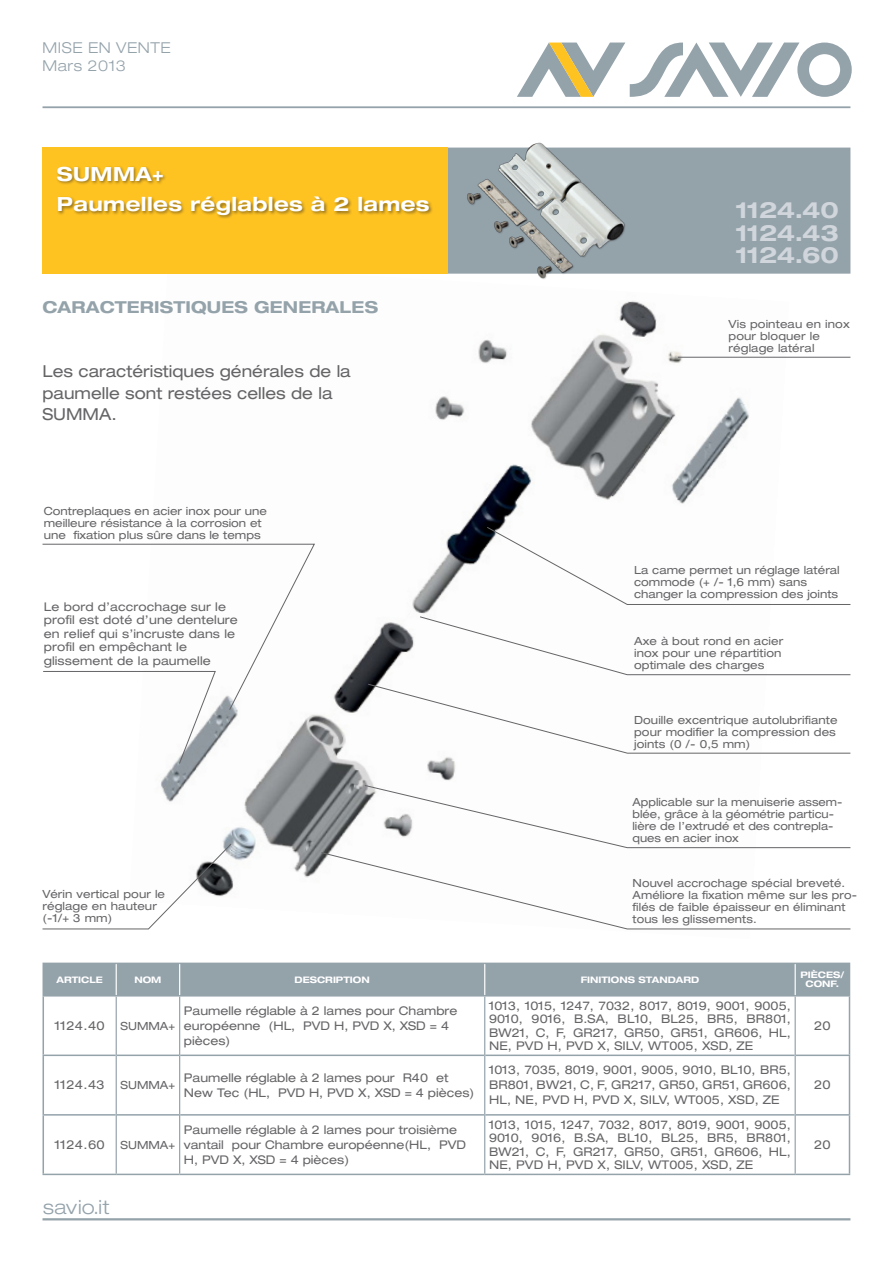
<style>
.page{position:relative;width:893px;height:1263px;background:#fff}
.page>*{position:absolute;margin:0;border:0;box-sizing:border-box;transform-origin:0 0}
.t1{font:700 expanded 22.5px "Helvetica Neue LT Std";letter-spacing:-.02em;color:#d0d6db}
.t2{font:700 expanded 19.5px "Helvetica Neue LT Std";letter-spacing:.02em;color:#fff}
.t3{font:300 expanded 19.5px "Helvetica Neue LT Std";letter-spacing:.02em;color:#94a2aa}
.t4{font:expanded 16.5px/21px "Helvetica Neue LT Std";color:#656568}
.t5{font:700 expanded 16.5px "Helvetica Neue LT Std";letter-spacing:.01em;color:#94a2aa}
.t6{font:300 expanded 15px "Helvetica Neue LT Std";letter-spacing:.04em;color:#94a2aa}
.t7{font:expanded 12.3px "Helvetica Neue LT Std";letter-spacing:.03em;color:#656568}
.t8{font:expanded 12px/13.5px "Helvetica Neue LT Std";letter-spacing:.01em;color:#656568}
.t9{font:expanded 11.25px/12px "Helvetica Neue LT Std";letter-spacing:.01em;color:#656568}
.t10{font:700 expanded 9px/9px "Helvetica Neue LT Std";color:#fff;text-align:center}
</style>
<div class="page">
<img style="left:129px;top:301px;width:660px;height:629px">
<hr style="left:678px;top:357px;width:172px;height:1px;background:#656568">
<svg style="left:321px;top:785px;width:530px;height:144px"></svg>
<svg style="left:487px;top:527px;width:364px;height:78px"></svg>
<svg style="left:42px;top:544px;width:273px;height:166px"></svg>
<svg style="left:43px;top:671px;width:173px;height:93px"></svg>
<svg style="left:419px;top:616px;width:432px;height:59px"></svg>
<svg style="left:368px;top:684px;width:483px;height:70px"></svg>
<svg style="left:42px;top:843px;width:190px;height:86px"></svg>
<div style="left:446px;top:148px;width:404px;height:126px;background:#94a2aa;border:2px solid #94a2aa"></div>
<svg style="left:517px;top:43px;width:335px;height:54px"></svg>
<hr style="left:43px;top:106px;width:807px;height:2px;background:#94a2aa">
<hr style="left:43px;top:1218px;width:807px;height:2px;background:#94a2aa">
<div style="left:43px;top:148px;width:405px;height:126px;background:#fec221"></div>
<img style="left:460px;top:142px;width:172px;height:137px">
<div style="left:44px;top:964px;width:805px;height:31px;background:#94a2aa"></div>
<hr style="left:43px;top:962px;width:73px;height:2px;background:#94a2aa">
<hr style="left:43px;top:964px;width:1px;height:31px;background:#94a2aa">
<hr style="left:116px;top:962px;width:64px;height:2px;background:#94a2aa">
<hr style="left:180px;top:962px;width:305px;height:2px;background:#94a2aa">
<hr style="left:485px;top:962px;width:310px;height:2px;background:#94a2aa">
<hr style="left:795px;top:962px;width:55px;height:2px;background:#94a2aa">
<hr style="left:849px;top:964px;width:1px;height:31px;background:#94a2aa">
<hr style="left:43px;top:995px;width:73px;height:1px;background:#94a2aa">
<hr style="left:43px;top:996px;width:1px;height:58px;background:#94a2aa">
<hr style="left:116px;top:995px;width:64px;height:1px;background:#94a2aa">
<hr style="left:180px;top:995px;width:305px;height:1px;background:#94a2aa">
<hr style="left:485px;top:995px;width:310px;height:1px;background:#94a2aa">
<hr style="left:795px;top:995px;width:55px;height:1px;background:#94a2aa">
<hr style="left:849px;top:996px;width:1px;height:58px;background:#94a2aa">
<hr style="left:43px;top:1054px;width:73px;height:2px;background:#94a2aa">
<hr style="left:43px;top:1056px;width:1px;height:58px;background:#94a2aa">
<hr style="left:117px;top:1054px;width:62px;height:2px;background:#94a2aa">
<hr style="left:180px;top:1054px;width:304px;height:2px;background:#94a2aa">
<hr style="left:485px;top:1054px;width:310px;height:2px;background:#94a2aa">
<hr style="left:796px;top:1054px;width:54px;height:2px;background:#94a2aa">
<hr style="left:849px;top:1056px;width:1px;height:58px;background:#94a2aa">
<hr style="left:43px;top:1114px;width:73px;height:1px;background:#94a2aa">
<hr style="left:43px;top:1115px;width:1px;height:59px;background:#94a2aa">
<hr style="left:117px;top:1114px;width:62px;height:1px;background:#94a2aa">
<hr style="left:180px;top:1114px;width:304px;height:1px;background:#94a2aa">
<hr style="left:485px;top:1114px;width:310px;height:1px;background:#94a2aa">
<hr style="left:796px;top:1114px;width:54px;height:1px;background:#94a2aa">
<hr style="left:849px;top:1115px;width:1px;height:59px;background:#94a2aa">
<hr style="left:43px;top:1174px;width:73px;height:1px;background:#94a2aa">
<hr style="left:116px;top:1174px;width:64px;height:1px;background:#94a2aa">
<hr style="left:180px;top:1174px;width:305px;height:1px;background:#94a2aa">
<hr style="left:485px;top:1174px;width:310px;height:1px;background:#94a2aa">
<hr style="left:795px;top:1174px;width:55px;height:1px;background:#94a2aa">
<hr style="left:116px;top:964px;width:1px;height:31px;background:#fff">
<hr style="left:179px;top:964px;width:1px;height:31px;background:#fff">
<hr style="left:484px;top:964px;width:1px;height:31px;background:#fff">
<hr style="left:795px;top:964px;width:1px;height:31px;background:#fff">
<hr style="left:116px;top:996px;width:1px;height:59px;background:#94a2aa">
<hr style="left:179px;top:996px;width:1px;height:59px;background:#94a2aa">
<hr style="left:484px;top:996px;width:1px;height:59px;background:#94a2aa">
<hr style="left:795px;top:996px;width:1px;height:59px;background:#94a2aa">
<hr style="left:116px;top:1055px;width:1px;height:60px;background:#94a2aa">
<hr style="left:179px;top:1055px;width:1px;height:60px;background:#94a2aa">
<hr style="left:484px;top:1055px;width:1px;height:60px;background:#94a2aa">
<hr style="left:795px;top:1055px;width:1px;height:60px;background:#94a2aa">
<hr style="left:116px;top:1115px;width:1px;height:59px;background:#94a2aa">
<hr style="left:179px;top:1115px;width:1px;height:59px;background:#94a2aa">
<hr style="left:484px;top:1115px;width:1px;height:59px;background:#94a2aa">
<hr style="left:795px;top:1115px;width:1px;height:59px;background:#94a2aa">
<div style="left:56px;top:165px;width:377px;height:54px;background:#231f20;opacity:.5"></div>
<p class="t6" style="left:43px;top:39px;width:130px">MISE EN VENTE</p>
<p class="t6" style="left:43px;top:57px;width:85px">Mars 2013</p>
<p class="t2" style="left:57px;top:162px;width:108px">SUMMA+</p>
<p class="t2" style="left:57px;top:192px;width:374px">Paumelles réglables à 2 lames</p>
<p class="t5" style="left:43px;top:296px;width:337px">CARACTERISTIQUES GENERALES</p>
<p class="t4" style="left:43px;top:361px;width:310px">Les caractéristiques générales de la paumelle sont restées celles de la</p>
<p class="t4" style="left:43px;top:403px;width:76px">SUMMA.</p>
<p class="t9" style="left:44px;top:504px;width:225px">Contreplaques en acier inox pour une meilleure résistance à la corrosion et une fixation plus sûre dans le temps</p>
<p class="t8" style="left:44px;top:599px;width:196px">Le bord d’accrochage sur le profil est doté d’une dentelure en relief qui s’incruste dans le profil en empêchant le</p>
<p class="t8" style="left:44px;top:653px;width:169px">glissement de la paumelle</p>
<p class="t9" style="left:43px;top:888px;width:124px">Vérin vertical pour le réglage en hauteur</p>
<p class="t9" style="left:43px;top:912px;width:71px">(-1/+ 3 mm)</p>
<p class="t1" style="left:735px;top:196px;width:105px">1124.40</p>
<p class="t1" style="left:735px;top:219px;width:105px">1124.43</p>
<p class="t1" style="left:735px;top:241px;width:105px">1124.60</p>
<p class="t9" style="left:729px;top:317px;width:123px">Vis pointeau en inox pour bloquer le</p>
<p class="t9" style="left:729px;top:341px;width:87px">réglage latéral</p>
<p class="t9" style="left:634px;top:564px;width:207px">La came permet un réglage latéral commode (+ /- 1,6 mm) sans</p>
<p class="t9" style="left:634px;top:588px;width:206px">changer la compression des joints</p>
<p class="t9" style="left:634px;top:635px;width:151px">Axe à bout rond en acier</p>
<p class="t9" style="left:634px;top:647px;width:149px">inox pour une répartition</p>
<p class="t9" style="left:634px;top:659px;width:132px">optimale des charges</p>
<p class="t9" style="left:634px;top:714px;width:205px">Douille excentrique autolubrifiante pour modifier la compression des joints (0 /- 0,5 mm)</p>
<p class="t9" style="left:632px;top:795px;width:211px">Applicable sur la menuiserie assem&shy;blée, grâce à la géométrie particu&shy;lière de l’extrudé et des contrepla&shy;ques en acier inox</p>
<p class="t9" style="left:632px;top:877px;width:214px">Nouvel accrochage spécial breveté.</p>
<p class="t9" style="left:632px;top:889px;width:226px">Améliore la fixation même sur les pro&shy;filés de faible épaisseur en éliminant tous les glissements.</p>
<p class="t10" style="left:57px;top:975px;width:48px">ARTICLE</p>
<p class="t10" style="left:134px;top:975px;width:29px">NOM</p>
<p class="t10" style="left:295px;top:975px;width:77px">DESCRIPTION</p>
<p class="t10" style="left:581px;top:975px;width:120px">FINITIONS STANDARD</p>
<p class="t10" style="left:800px;top:970px;width:45px">PIÈCES/<br>CONF.</p>
<p class="t7" style="left:55px;top:1018px;width:52px">1124.40</p>
<p class="t9" style="left:121px;top:1019px;width:56px">SUMMA+</p>
<p class="t8" style="left:184px;top:1003px;width:275px;line-height:15px">Paumelle réglable à 2 lames pour Chambre européenne (HL, PVD H, PVD X, XSD = 4 pièces)</p>
<p class="t8" style="left:489px;top:998px;width:303px;text-align:justify">1013, 1015, 1247, 7032, 8017, 8019, 9001, 9005, 9010, 9016, B.SA, BL10, BL25, BR5, BR801, BW21, C, F, GR217, GR50, GR51, GR606, HL, NE, PVD H, PVD X, SILV, WT005, XSD, ZE</p>
<p class="t7" style="left:814px;top:1018px;width:18px">20</p>
<p class="t7" style="left:55px;top:1078px;width:52px">1124.43</p>
<p class="t9" style="left:121px;top:1079px;width:56px">SUMMA+</p>
<p class="t8" style="left:184px;top:1070px;width:292px;line-height:15px">Paumelle réglable à 2 lames pour R40 et<br>New Tec (HL, PVD H, PVD X, XSD = 4 pièces)</p>
<p class="t8" style="left:489px;top:1062px;width:303px;line-height:15px;text-align:justify">1013, 7035, 8019, 9001, 9005, 9010, BL10, BR5, BR801, BW21, C, F, GR217, GR50, GR51, GR606, HL, NE, PVD H, PVD X, SILV, WT005, XSD, ZE</p>
<p class="t7" style="left:55px;top:1137px;width:52px">1124.60</p>
<p class="t9" style="left:121px;top:1138px;width:56px">SUMMA+</p>
<p class="t8" style="left:184px;top:1122px;width:284px;line-height:15px">Paumelle réglable à 2 lames pour troisième vantail pour Chambre européenne(HL, PVD<br>H, PVD X, XSD = 4 pièces)</p>
<p class="t8" style="left:489px;top:1117px;width:303px;text-align:justify">1013, 1015, 1247, 7032, 8017, 8019, 9001, 9005, 9010, 9016, B.SA, BL10, BL25, BR5, BR801, BW21, C, F, GR217, GR50, GR51, GR606, HL, NE, PVD H, PVD X, SILV, WT005, XSD, ZE</p>
<p class="t3" style="left:43px;top:1195px;width:68px">savio.it</p>
<p class="t7" style="left:814px;top:1078px;width:18px">20</p>
<p class="t7" style="left:814px;top:1137px;width:18px">20</p>
</div>
